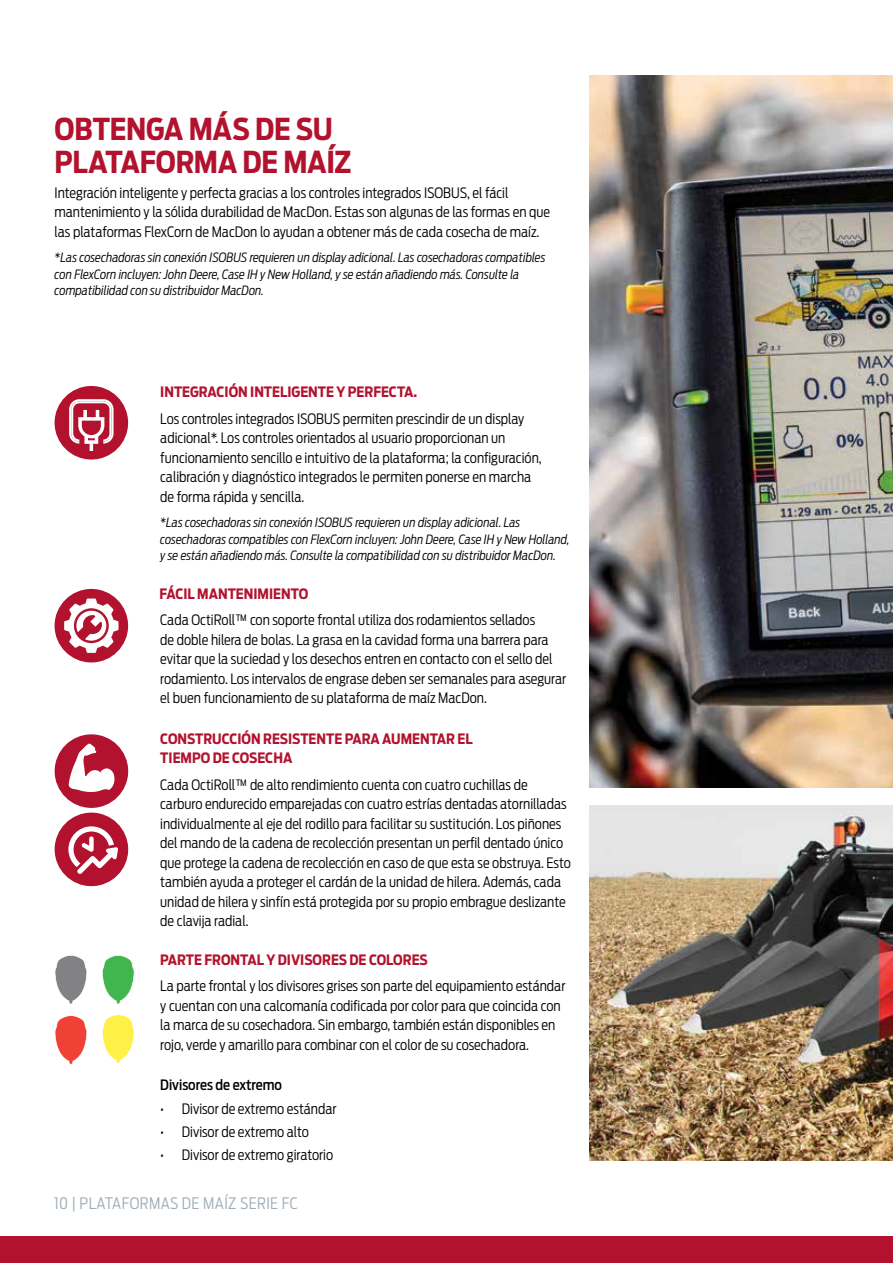
<style>
.page{position:relative;width:893px;height:1263px;background:#fff}
.page>*{position:absolute;margin:0;border:0;box-sizing:border-box;transform-origin:0 0}
.t1{font:700 30px/33px "Antenna Cond";letter-spacing:-.01em;color:#b2122d}
.t2{font:300 15.75px "Antenna Cond";letter-spacing:.025em;color:#9eacb5}
.t3{font:300 14.25px/19.5px "Antenna Cond";color:#000}
.t4{font:700 14.25px/19.5px "Antenna Cond";color:#b2122d}
.t5{font:500 14.25px "Antenna Cond";color:#000}
.t6{font:italic 300 12.75px/16.5px "Antenna Cond";color:#000}
</style>
<div class="page">
<img style="left:589px;top:805px;width:304px;height:355px">
<img style="left:589px;top:76px;width:304px;height:711px">
<div style="left:55px;top:386px;width:73px;height:73px;background:#b2122d;border-radius:50%"></div>
<svg style="left:69px;top:399px;width:45px;height:52px"></svg>
<div style="left:55px;top:589px;width:73px;height:73px;background:#b2122d;border-radius:50%"></div>
<svg style="left:64px;top:598px;width:55px;height:55px"></svg>
<div style="left:55px;top:813px;width:73px;height:73px;background:#b2122d;border-radius:50%"></div>
<svg style="left:68px;top:826px;width:50px;height:48px"></svg>
<div style="left:55px;top:734px;width:73px;height:74px;background:#b2122d;border-radius:50%"></div>
<svg style="left:69px;top:742px;width:46px;height:50px"></svg>
<svg style="left:55px;top:955px;width:32px;height:49px"></svg>
<svg style="left:55px;top:1015px;width:32px;height:50px"></svg>
<svg style="left:102px;top:955px;width:33px;height:49px"></svg>
<svg style="left:102px;top:1014px;width:33px;height:50px"></svg>
<div style="left:0;top:1236px;width:893px;height:27px;background:#b2122d"></div>
<h1 class="t1" style="left:55px;top:112px;width:298px">OBTENGA MÁS DE SU<br>PLATAFORMA DE MAÍZ</h1>
<p class="t3" style="left:55px;top:183px;width:497px">Integración inteligente y perfecta gracias a los controles integrados ISOBUS, el fácil mantenimiento y la sólida durabilidad de MacDon. Estas son algunas de las formas en que las plataformas FlexCorn de MacDon lo ayudan a obtener más de cada cosecha de maíz.</p>
<p class="t6" style="left:55px;top:249px;width:492px">*Las cosechadoras sin conexión ISOBUS requieren un display adicional. Las cosechadoras compatibles con FlexCorn incluyen: John Deere, Case IH y New Holland, y se están añadiendo más. Consulte la compatibilidad con su distribuidor MacDon.</p>
<p class="t4" style="left:160px;top:382px;width:258px">INTEGRACIÓN INTELIGENTE Y PERFECTA.</p>
<p class="t3" style="left:160px;top:409px;width:383px">Los controles integrados ISOBUS permiten prescindir de un display adicional*. Los controles orientados al usuario proporcionan un funcionamiento sencillo e intuitivo de la plataforma; la configuración, calibración y diagnóstico integrados le permiten ponerse en marcha de forma rápida y sencilla.</p>
<p class="t6" style="left:160px;top:514px;width:411px">*Las cosechadoras sin conexión ISOBUS requieren un display adicional. Las cosechadoras compatibles con FlexCorn incluyen: John Deere, Case IH y New Holland, y se están añadiendo más. Consulte la compatibilidad con su distribuidor MacDon.</p>
<p class="t4" style="left:160px;top:584px;width:150px">FÁCIL MANTENIMIENTO</p>
<p class="t3" style="left:160px;top:610px;width:407px">Cada OctiRoll™ con soporte frontal utiliza dos rodamientos sellados<br>de doble hilera de bolas. La grasa en la cavidad forma una barrera para evitar que la suciedad y los desechos entren en contacto con el sello del rodamiento. Los intervalos de engrase deben ser semanales para asegurar el buen funcionamiento de su plataforma de maíz MacDon.</p>
<p class="t4" style="left:160px;top:729px;width:314px">CONSTRUCCIÓN RESISTENTE PARA AUMENTAR EL<br>TIEMPO DE COSECHA</p>
<p class="t3" style="left:160px;top:775px;width:412px">Cada OctiRoll™ de alto rendimiento cuenta con cuatro cuchillas de carburo endurecido emparejadas con cuatro estrías dentadas atornilladas individualmente al eje del rodillo para facilitar su sustitución. Los piñones del mando de la cadena de recolección presentan un perfil dentado único que protege la cadena de recolección en caso de que esta se obstruya. Esto también ayuda a proteger el cardán de la unidad de hilera. Además, cada unidad de hilera y sinfín está protegida por su propio embrague deslizante de clavija radial.</p>
<p class="t4" style="left:160px;top:950px;width:269px">PARTE FRONTAL Y DIVISORES DE COLORES</p>
<p class="t3" style="left:160px;top:976px;width:407px">La parte frontal y los divisores grises son parte del equipamiento estándar y cuentan con una calcomanía codificada por color para que coincida con la marca de su cosechadora. Sin embargo, también están disponibles en rojo, verde y amarillo para combinar con el color de su cosechadora.</p>
<p class="t5" style="left:160px;top:1077px;width:123px">Divisores de extremo</p>
<p class="t3" style="left:160px;top:1099px;width:178px">• Divisor de extremo estándar</p>
<p class="t3" style="left:160px;top:1122px;width:150px">• Divisor de extremo alto</p>
<p class="t3" style="left:160px;top:1145px;width:174px">• Divisor de extremo giratorio</p>
<p class="t2" style="left:54px;top:1194px;width:245px">10 | PLATAFORMAS DE MAÍZ SERIE FC</p>
</div>
